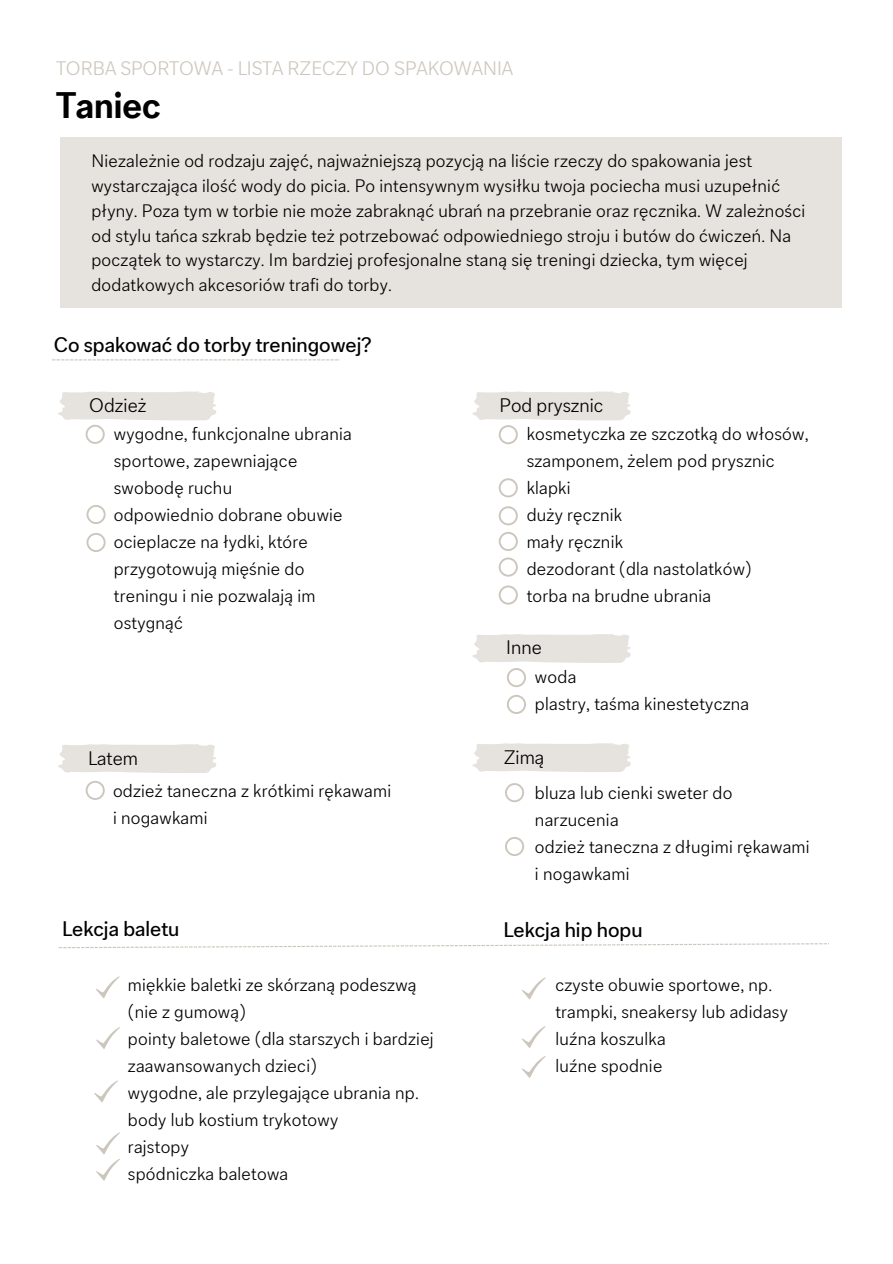
<style>
.page{position:relative;width:893px;height:1264px;background:#fff}
.page>*{position:absolute;margin:0;border:0;box-sizing:border-box;transform-origin:0 0}
.t1{font:700 36px "CA Sans Pro";color:#000}
.t2{font:21px "CA Sans Pro";color:#000}
.t3{font:300 19.5px "CA Sans Pro";color:#cdc6bc}
.t4{font:300 19.5px "CA Sans Pro";letter-spacing:.005em;color:#000}
.t5{font:300 18px/27px "CA Sans Pro";letter-spacing:.015em;color:#000}
</style>
<div class="page">
<div style="left:60px;top:137px;width:781px;height:170px;background:#e6e2dd"></div>
<svg style="left:472px;top:743px;width:158px;height:29px;background:#e8e4df"></svg>
<svg style="left:58px;top:744px;width:158px;height:29px;background:#e8e4df"></svg>
<svg style="left:472px;top:391px;width:158px;height:53px"></svg>
<svg style="left:498px;top:478px;width:20px;height:19px"></svg>
<svg style="left:498px;top:585px;width:20px;height:19px"></svg>
<svg style="left:86px;top:780px;width:19px;height:20px"></svg>
<svg style="left:472px;top:634px;width:158px;height:53px"></svg>
<svg style="left:505px;top:783px;width:19px;height:19px"></svg>
<svg style="left:58px;top:391px;width:158px;height:53px"></svg>
<svg style="left:52px;top:359px;width:288px;height:1px"></svg>
<svg style="left:522px;top:1056px;width:24px;height:22px"></svg>
<svg style="left:522px;top:977px;width:24px;height:22px"></svg>
<svg style="left:59px;top:943px;width:770px;height:5px"></svg>
<svg style="left:505px;top:837px;width:19px;height:19px"></svg>
<svg style="left:507px;top:695px;width:19px;height:19px"></svg>
<svg style="left:96px;top:976px;width:24px;height:22px"></svg>
<svg style="left:96px;top:1027px;width:24px;height:22px"></svg>
<svg style="left:94px;top:1080px;width:24px;height:22px"></svg>
<svg style="left:522px;top:1026px;width:24px;height:22px"></svg>
<svg style="left:498px;top:506px;width:20px;height:19px"></svg>
<svg style="left:498px;top:557px;width:20px;height:19px"></svg>
<svg style="left:498px;top:532px;width:20px;height:19px"></svg>
<svg style="left:96px;top:1132px;width:24px;height:48px"></svg>
<svg style="left:86px;top:533px;width:20px;height:19px"></svg>
<svg style="left:86px;top:505px;width:20px;height:19px"></svg>
<p class="t3" style="left:56px;top:56px;width:458px">TORBA SPORTOWA - LISTA RZECZY DO SPAKOWANIA</p>
<p class="t1" style="left:56px;top:82px;width:106px">Taniec</p>
<p class="t5" style="left:91px;top:148px;width:715px;line-height:24.8px">Niezależnie od rodzaju zajęć, najważniejszą pozycją na liście rzeczy do spakowania jest wystarczająca ilość wody do picia. Po intensywnym wysiłku twoja pociecha musi uzupełnić płyny. Poza tym w torbie nie może zabraknąć ubrań na przebranie oraz ręcznika. W zależności od stylu tańca szkrab będzie też potrzebować odpowiedniego stroju i butów do ćwiczeń. Na początek to wystarczy. Im bardziej profesjonalne staną się treningi dziecka, tym więcej dodatkowych akcesoriów trafi do torby.</p>
<p class="t2" style="left:54px;top:331px;width:319px">Co spakować do torby treningowej?</p>
<p class="t4" style="left:89px;top:393px;width:59px">Odzież</p>
<p class="t5" style="left:114px;top:419px;width:239px">wygodne, funkcjonalne ubrania sportowe, zapewniające swobodę ruchu</p>
<p class="t5" style="left:114px;top:500px;width:230px">odpowiednio dobrane obuwie</p>
<p class="t5" style="left:114px;top:527px;width:203px">ocieplacze na łydki, które przygotowują mięśnie do treningu i nie pozwalają im ostygnąć</p>
<p class="t4" style="left:499px;top:392px;width:105px">Pod prysznic</p>
<p class="t5" style="left:526px;top:420px;width:283px">kosmetyczka ze szczotką do włosów, szamponem, żelem pod prysznic</p>
<p class="t5" style="left:526px;top:474px;width:45px">klapki</p>
<p class="t5" style="left:526px;top:501px;width:97px">duży ręcznik</p>
<p class="t5" style="left:526px;top:528px;width:98px">mały ręcznik</p>
<p class="t5" style="left:526px;top:555px;width:226px">dezodorant (dla nastolatków)</p>
<p class="t5" style="left:526px;top:582px;width:186px">torba na brudne ubrania</p>
<p class="t4" style="left:506px;top:635px;width:37px">Inne</p>
<p class="t5" style="left:535px;top:663px;width:43px">woda</p>
<p class="t5" style="left:535px;top:690px;width:216px">plastry, taśma kinestetyczna</p>
<p class="t4" style="left:88px;top:745px;width:52px">Latem</p>
<p class="t4" style="left:503px;top:744px;width:42px">Zimą</p>
<p class="t5" style="left:113px;top:777px;width:279px">odzież taneczna z krótkimi rękawami i nogawkami</p>
<p class="t5" style="left:535px;top:779px;width:199px">bluza lub cienki sweter do narzucenia</p>
<p class="t5" style="left:535px;top:833px;width:276px">odzież taneczna z długimi rękawami i nogawkami</p>
<p class="t2" style="left:62px;top:915px;width:119px">Lekcja baletu</p>
<p class="t5" style="left:128px;top:971px;width:290px">miękkie baletki ze skórzaną podeszwą (nie z gumową)</p>
<p class="t5" style="left:128px;top:1025px;width:307px">pointy baletowe (dla starszych i bardziej zaawansowanych dzieci)</p>
<p class="t5" style="left:128px;top:1078px;width:292px">wygodne, ale przylegające ubrania np. body lub kostium trykotowy</p>
<p class="t5" style="left:128px;top:1132px;width:62px">rajstopy</p>
<p class="t5" style="left:128px;top:1159px;width:162px">spódniczka baletowa</p>
<p class="t2" style="left:503px;top:915px;width:140px">Lekcja hip hopu</p>
<p class="t5" style="left:555px;top:971px;width:234px">czyste obuwie sportowe, np. trampki, sneakersy lub adidasy</p>
<p class="t5" style="left:555px;top:1025px;width:112px">luźna koszulka</p>
<p class="t5" style="left:555px;top:1051px;width:108px">luźne spodnie</p>
</div>
